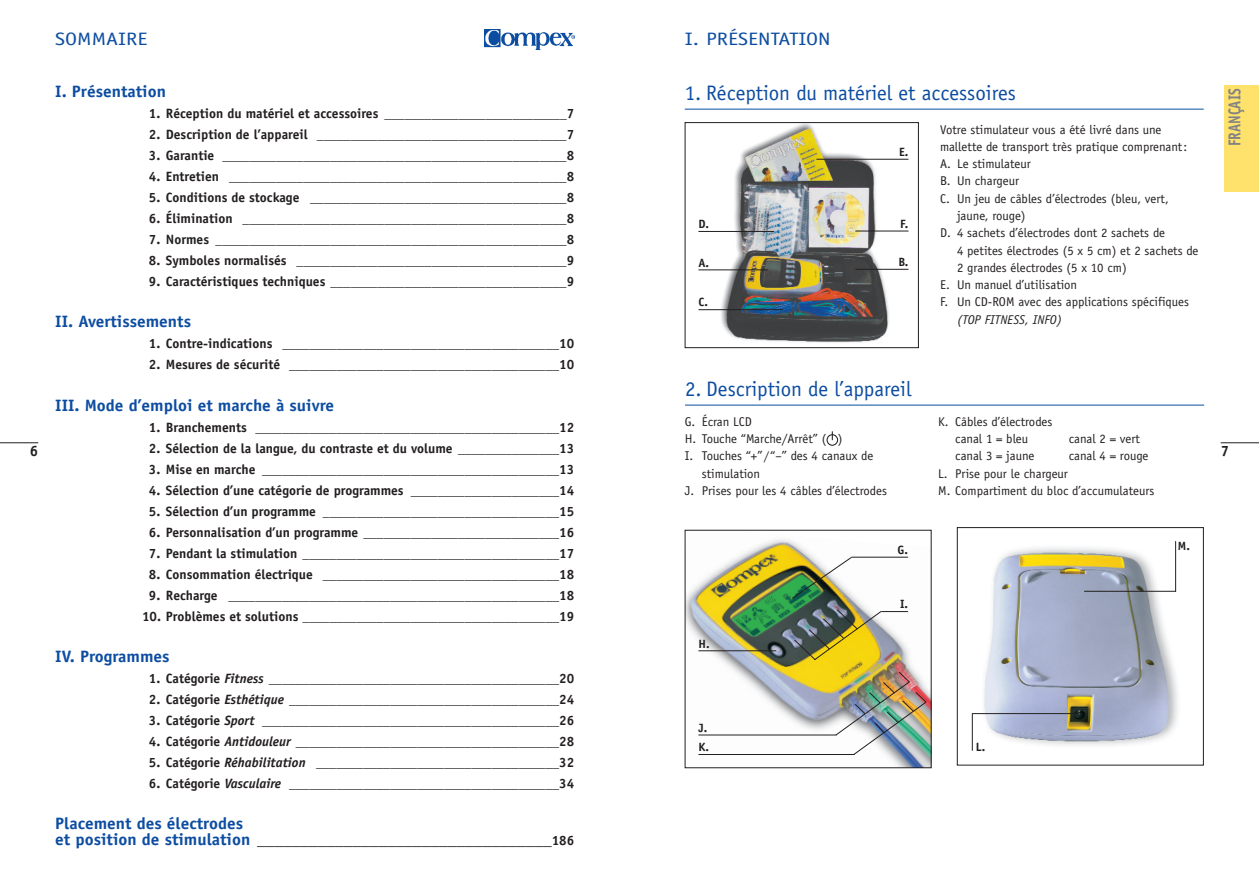
<style>
.page{position:relative;width:1259px;height:893px;background:#fff}
.page>*{position:absolute;margin:0;border:0;box-sizing:border-box;transform-origin:0 0}
.t1{font:21px "Officina Sans";color:#0d4da1}
.t2{font:18px "Officina Sans";color:#0d4da1;scale:1.2 1}
.t3{font:700 17.25px "Officina Sans";color:#808285;scale:.8 1}
.t4{font:700 16.5px/15.8px "Officina Sans";color:#0d4da1;scale:1.05 1}
.t5{font:700 15px "Officina Sans";color:#231f20}
.t6{font:700 13.5px "Officina Sans";color:#231f20}
.t7{font:12.75px/17.2px "Officina Sans";color:#231f20;text-align:center}
.t8{font:italic 12.75px "Officina Sans";color:#231f20}
.t9{font:700 12px "Officina Sans";color:#231f20}
.s1{font-style:italic}
.s2{color:#231f20}
.s3{font-size:13.5px;color:#231f20}
.s4{font-size:12px}
</style>
<div class="page">
<hr style="left:1220px;top:442px;width:38px;height:1px;background:#231f20">
<hr style="left:0;top:442px;width:38px;height:1px;background:#231f20">
<div style="left:1225px;top:85px;width:33px;height:106px;background:#ffe26b"></div>
<hr style="left:685px;top:109px;width:518px;height:1px;background:#0d4da1">
<hr style="left:685px;top:405px;width:519px;height:1px;background:#0d4da1">
<svg style="left:826px;top:431px;width:12px;height:15px"></svg>
<img style="left:719px;top:124px;width:175px;height:219px">
<div style="left:685px;top:122px;width:233px;height:226px;border:1px solid #231f20"></div>
<hr style="left:698px;top:269px;width:69px;height:1px;background:#231f20">
<hr style="left:698px;top:231px;width:76px;height:1px;background:#231f20">
<hr style="left:698px;top:309px;width:85px;height:1px;background:#231f20">
<hr style="left:855px;top:269px;width:53px;height:1px;background:#231f20">
<hr style="left:855px;top:231px;width:53px;height:1px;background:#231f20">
<hr style="left:816px;top:159px;width:92px;height:1px;background:#231f20">
<img style="left:687px;top:539px;width:242px;height:227px">
<hr style="left:698px;top:650px;width:78px;height:1px;background:#231f20">
<hr style="left:698px;top:735px;width:138px;height:1px;background:#231f20">
<hr style="left:851px;top:557px;width:57px;height:1px;background:#231f20">
<img style="left:793px;top:609px;width:115px;height:52px">
<hr style="left:698px;top:754px;width:156px;height:1px;background:#231f20">
<img style="left:835px;top:671px;width:93px;height:85px">
<svg style="left:791px;top:556px;width:61px;height:43px"></svg>
<img style="left:971px;top:541px;width:207px;height:210px">
<div style="left:957px;top:527px;width:246px;height:238px;border:1px solid #231f20"></div>
<hr style="left:972px;top:713px;width:106px;height:1px;background:#231f20">
<hr style="left:1084px;top:591px;width:92px;height:1px;background:#231f20">
<hr style="left:1175px;top:541px;width:1px;height:51px;background:#231f20">
<hr style="left:972px;top:713px;width:1px;height:38px;background:#231f20">
<h2 class="t2" style="left:685px;top:28px;width:123px">I. PRÉSENTATION</h2>
<h2 class="t2" style="left:55px;top:28px;width:78px">SOMMAIRE</h2>
<p class="t4" style="left:55px;top:83px;width:107px">I. Présentation</p>
<p class="t6" style="left:149px;top:105px;width:427px">1. Réception du matériel et accessoires ___________________________7</p>
<p class="t6" style="left:149px;top:126px;width:427px">2. Description de l’appareil _____________________________________7</p>
<p class="t6" style="left:149px;top:147px;width:427px">3. Garantie ___________________________________________________8</p>
<p class="t6" style="left:149px;top:168px;width:427px">4. Entretien __________________________________________________8</p>
<p class="t6" style="left:149px;top:189px;width:427px">5. Conditions de stockage ______________________________________8</p>
<p class="t6" style="left:149px;top:210px;width:427px">6. Élimination ________________________________________________8</p>
<p class="t6" style="left:149px;top:231px;width:427px">7. Normes ____________________________________________________8</p>
<p class="t6" style="left:149px;top:252px;width:427px">8. Symboles normalisés ________________________________________9</p>
<p class="t6" style="left:149px;top:273px;width:427px">9. Caractéristiques techniques ___________________________________9</p>
<p class="t4" style="left:55px;top:314px;width:131px">II. Avertissements</p>
<p class="t6" style="left:149px;top:335px;width:427px">1. Contre-indications _________________________________________10</p>
<p class="t6" style="left:149px;top:356px;width:427px">2. Mesures de sécurité ________________________________________10</p>
<p class="t4" style="left:55px;top:397px;width:267px">III. Mode d’emploi et marche à suivre</p>
<p class="t6" style="left:149px;top:418px;width:427px">1. Branchements _____________________________________________12</p>
<p class="t6" style="left:149px;top:439px;width:427px">2. Sélection de la langue, du contraste et du volume _______________13</p>
<p class="t6" style="left:149px;top:460px;width:427px">3. Mise en marche ____________________________________________13</p>
<p class="t6" style="left:149px;top:481px;width:427px">4. Sélection d’une catégorie de programmes ______________________14</p>
<p class="t6" style="left:149px;top:502px;width:427px">5. Sélection d’un programme ___________________________________15</p>
<p class="t6" style="left:149px;top:523px;width:427px">6. Personnalisation d’un programme _____________________________16</p>
<p class="t6" style="left:149px;top:544px;width:427px">7. Pendant la stimulation ______________________________________17</p>
<p class="t6" style="left:149px;top:565px;width:427px">8. Consommation électrique ___________________________________18</p>
<p class="t6" style="left:149px;top:586px;width:427px">9. Recharge _________________________________________________18</p>
<p class="t6" style="left:142px;top:607px;width:434px">10. Problèmes et solutions ______________________________________19</p>
<p class="t4" style="left:55px;top:648px;width:110px">IV. Programmes</p>
<p class="t6" style="left:149px;top:670px;width:427px">1. Catégorie <span class="s1">Fitness</span> ___________________________________________20</p>
<p class="t6" style="left:149px;top:691px;width:427px">2. Catégorie <span class="s1">Esthétique</span> ________________________________________24</p>
<p class="t6" style="left:149px;top:712px;width:427px">3. Catégorie <span class="s1">Sport</span> ____________________________________________26</p>
<p class="t6" style="left:149px;top:733px;width:427px">4. Catégorie <span class="s1">Antidouleur</span> _______________________________________28</p>
<p class="t6" style="left:149px;top:754px;width:427px">5. Catégorie <span class="s1">Réhabilitation</span> ____________________________________32</p>
<p class="t6" style="left:149px;top:775px;width:427px">6. Catégorie <span class="s1">Vasculaire</span> ________________________________________34</p>
<p class="t4" style="left:55px;top:815px;width:496px">Placement des électrodes<br>et position de stimulation <span class="s2">__________________________________</span><span class="s3">186</span></p>
<h1 class="t1" style="left:685px;top:81px;width:333px">1. Réception du matériel et accessoires</h1>
<p class="t3" style="left:1223px;top:146px;width:74px;rotate:-90deg">FRANÇAIS</p>
<p class="t7" style="left:940px;top:121px;width:223px">Votre stimulateur vous a été livré dans une</p>
<p class="t7" style="left:940px;top:138px;width:249px">mallette de transport très pratique comprenant:</p>
<p class="t7" style="left:940px;top:155px;width:92px">A. Le stimulateur</p>
<p class="t7" style="left:940px;top:173px;width:80px">B. Un chargeur</p>
<p class="t7" style="left:940px;top:190px;width:230px">C. Un jeu de câbles d’électrodes (bleu, vert,</p>
<p class="t7" style="left:957px;top:207px;width:70px">jaune, rouge)</p>
<p class="t7" style="left:940px;top:224px;width:226px">D. 4 sachets d’électrodes dont 2 sachets de</p>
<p class="t7" style="left:957px;top:242px;width:243px">4 petites électrodes (5 x 5 cm) et 2 sachets de</p>
<p class="t7" style="left:957px;top:259px;width:171px">2 grandes électrodes (5 x 10 cm)</p>
<p class="t7" style="left:940px;top:276px;width:139px">E. Un manuel d’utilisation</p>
<p class="t7" style="left:940px;top:293px;width:250px">F. Un CD-ROM avec des applications spécifiques</p>
<p class="t8" style="left:957px;top:312px;width:107px">(TOP FITNESS, INFO)</p>
<p class="t9" style="left:899px;top:144px;width:11px">E.</p>
<p class="t9" style="left:900px;top:216px;width:10px">F.</p>
<p class="t9" style="left:698px;top:217px;width:12px">D.</p>
<p class="t9" style="left:898px;top:255px;width:12px">B.</p>
<p class="t9" style="left:698px;top:255px;width:12px">A.</p>
<p class="t9" style="left:698px;top:295px;width:11px">C.</p>
<h1 class="t1" style="left:685px;top:377px;width:228px">2. Description de l’appareil</h1>
<p class="t7" style="left:685px;top:413px;width:69px">G. Écran LCD</p>
<p class="t7" style="left:685px;top:430px;width:159px">H. Touche “Marche/Arrêt” ( )</p>
<p class="t7" style="left:685px;top:448px;width:190px">I. Touches “+”<span class="s4">/</span>“–” des 4 canaux de</p>
<p class="t7" style="left:702px;top:465px;width:60px">stimulation</p>
<p class="t7" style="left:685px;top:482px;width:204px">J. Prises pour les 4 câbles d’électrodes</p>
<p class="t7" style="left:938px;top:413px;width:116px">K. Câbles d’électrodes canal 1 = bleu</p>
<p class="t7" style="left:1068px;top:430px;width:73px">canal 2 = vert</p>
<p class="t5" style="left:30px;top:441px;width:10px">6</p>
<p class="t5" style="left:1220px;top:441px;width:10px">7</p>
<p class="t7" style="left:955px;top:448px;width:81px">canal 3 = jaune</p>
<p class="t7" style="left:1069px;top:448px;width:81px">canal 4 = rouge</p>
<p class="t7" style="left:938px;top:465px;width:218px;text-align:left">L. Prise pour le chargeur<br>M. Compartiment du bloc d’accumulateurs</p>
<p class="t9" style="left:1178px;top:538px;width:13px">M.</p>
<p class="t9" style="left:897px;top:542px;width:12px">G.</p>
<p class="t9" style="left:900px;top:597px;width:9px">I.</p>
<p class="t9" style="left:698px;top:636px;width:13px">H.</p>
<p class="t9" style="left:698px;top:720px;width:10px">J.</p>
<p class="t9" style="left:698px;top:740px;width:12px">K.</p>
<p class="t9" style="left:975px;top:739px;width:11px">L.</p>
</div>
